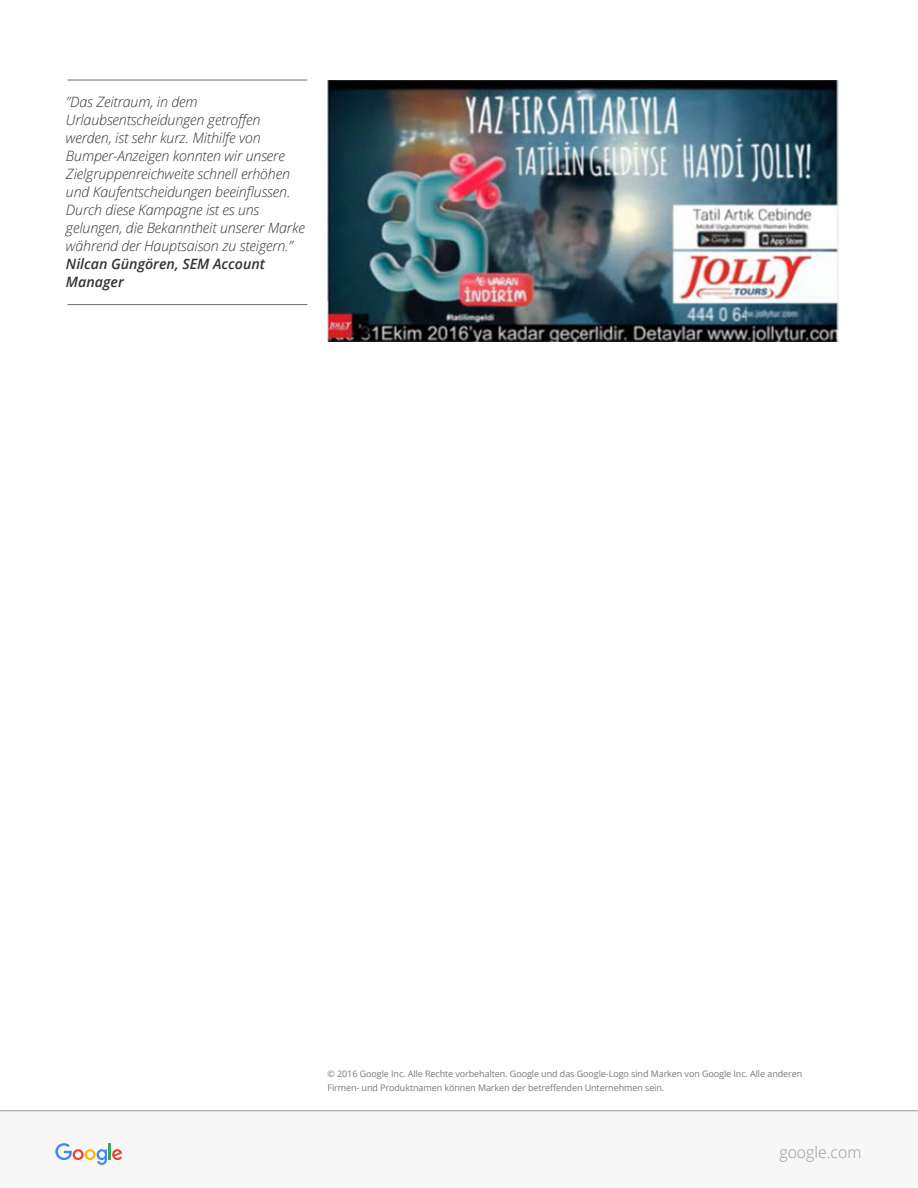
<style>
.page{position:relative;width:918px;height:1188px;background:#fff}
.page>*{position:absolute;margin:0;border:0;box-sizing:border-box;transform-origin:0 0}
.t1{font:300 15.9px "Open Sans";color:#999}
.t2{font:italic 300 14.25px/18px "Open Sans";letter-spacing:-.01em;color:#333}
.t3{font:italic 600 14.25px/18px "Open Sans";color:#333}
.t4{font:9px/13.5px "Open Sans";letter-spacing:-.01em;color:#78787a}
</style>
<div class="page">
<div style="left:0;top:1111px;width:918px;height:77px;background:#f7f7f7"></div>
<hr style="left:0;top:1110px;width:918px;height:1px;background:#999">
<svg style="left:55px;top:1143px;width:68px;height:22px"></svg>
<hr style="left:67px;top:79px;width:240px;height:2px;background:#78787a">
<hr style="left:67px;top:304px;width:240px;height:1px;background:#78787a">
<img style="left:327px;top:80px;width:511px;height:262px">
<p class="t2" style="left:66px;top:92px;width:240px">”Das Zeitraum, in dem Urlaubsentscheidungen getroffen werden, ist sehr kurz. Mithilfe von Bumper-Anzeigen konnten wir unsere Zielgruppenreichweite schnell erhöhen und Kaufentscheidungen beeinflussen.<br>Durch diese Kampagne ist es uns gelungen, die Bekanntheit unserer Marke während der Hauptsaison zu steigern.”</p>
<p class="t3" style="left:66px;top:254px;width:201px">Nilcan Güngören, SEM Account<br>Manager</p>
<p class="t4" style="left:327px;top:1067px;width:476px">© 2016 Google Inc. Alle Rechte vorbehalten. Google und das Google-Logo sind Marken von Google Inc. Alle anderen<br>Firmen- und Produktnamen können Marken der betreffenden Unternehmen sein.</p>
<p class="t1" style="left:779px;top:1141px;width:83px">google.com</p>
</div>
